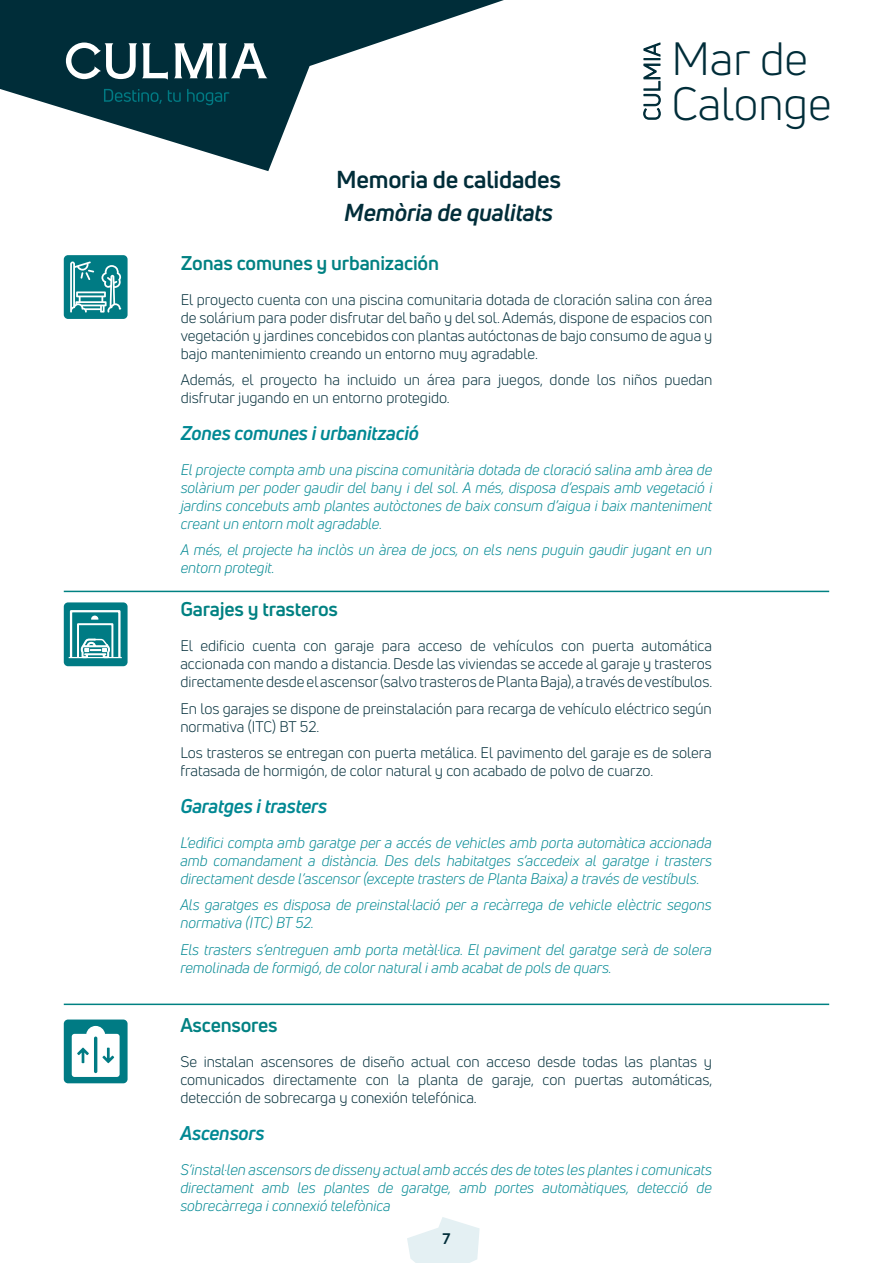
<style>
.page{position:relative;width:893px;height:1263px;background:#fff}
.page>*{position:absolute;margin:0;border:0;box-sizing:border-box;transform-origin:0 0}
.t1{font:45.75px/44.7px "Uni Neue";color:#002d39}
.t2{font:700 24px "Uni Neue";letter-spacing:-.01em;color:#002d39}
.t3{font:italic 700 24px "Uni Neue";letter-spacing:-.01em;color:#002d39}
.t4{font:700 19.5px "Uni Neue";letter-spacing:-.01em;color:#008182}
.t5{font:italic 700 19.5px "Uni Neue";letter-spacing:-.01em;color:#008893}
.t6{font:15px/18px "Uni Neue";color:#002d39;text-align:justify}
.t7{font:italic 15px/18px "Uni Neue";color:#008893;text-align:justify}
.t8{font:700 15px "Uni Neue";color:#002d39}
</style>
<div class="page">
<svg style="left:0;top:0;width:504px;height:171px"></svg>
<svg style="left:407px;top:1217px;width:73px;height:46px"></svg>
<svg style="left:174px;top:43px;width:93px;height:35px"></svg>
<svg style="left:66px;top:43px;width:102px;height:37px"></svg>
<svg style="left:104px;top:89px;width:125px;height:16px;background:#003e49"></svg>
<svg style="left:643px;top:42px;width:18px;height:78px"></svg>
<hr style="left:64px;top:591px;width:765px;height:1px;background:#008182">
<hr style="left:64px;top:1003px;width:765px;height:2px;background:#008182">
<div style="left:64px;top:255px;width:64px;height:64px;background:#007b84;border-radius:4px"></div>
<svg style="left:70px;top:261px;width:52px;height:52px"></svg>
<div style="left:64px;top:602px;width:64px;height:64px;background:#007b84;border-radius:4px"></div>
<hr style="left:69px;top:657px;width:53px;height:1px;background:#fff">
<svg style="left:91px;top:615px;width:7px;height:5px"></svg>
<div style="left:77px;top:623px;width:36px;height:36px;border:2px solid #fff"></div>
<div style="left:70px;top:610px;width:51px;height:49px;border:2px solid #fff"></div>
<svg style="left:81px;top:638px;width:29px;height:20px"></svg>
<div style="left:64px;top:1019px;width:64px;height:64px;background:#007b84;border-radius:4px"></div>
<svg style="left:72px;top:1026px;width:48px;height:51px"></svg>
<h1 class="t1" style="left:671px;top:37px;width:161px">Mar de<br>Calonge</h1>
<h2 class="t2" style="left:336px;top:164px;width:226px">Memoria de calidades</h2>
<h2 class="t3" style="left:344px;top:198px;width:210px">Memòria de qualitats</h2>
<h3 class="t4" style="left:181px;top:251px;width:260px">Zonas comunes y urbanización</h3>
<p class="t6" style="left:181px;top:290px;width:533px">El proyecto cuenta con una piscina comunitaria dotada de cloración salina con área de solárium para poder disfrutar del baño y del sol. Además, dispone de espacios con vegetación y jardines concebidos con plantas autóctonas de bajo consumo de agua y bajo mantenimiento creando un entorno muy agradable.</p>
<p class="t6" style="left:181px;top:371px;width:533px">Además, el proyecto ha incluido un área para juegos, donde los niños puedan disfrutar jugando en un entorno protegido.</p>
<h3 class="t5" style="left:181px;top:420px;width:240px">Zones comunes i urbanització</h3>
<p class="t7" style="left:181px;top:460px;width:533px">El projecte compta amb una piscina comunitària dotada de cloració salina amb àrea de solàrium per poder gaudir del bany i del sol. A més, disposa d’espais amb vegetació i jardins concebuts amb plantes autòctones de baix consum d’aigua i baix manteniment creant un entorn molt agradable.</p>
<p class="t7" style="left:181px;top:541px;width:533px">A més, el projecte ha inclòs un àrea de jocs, on els nens puguin gaudir jugant en un entorn protegit.</p>
<h3 class="t4" style="left:180px;top:597px;width:159px">Garajes y trasteros</h3>
<p class="t6" style="left:180px;top:637px;width:533px">El edificio cuenta con garaje para acceso de vehículos con puerta automática accionada con mando a distancia. Desde las viviendas se accede al garaje y trasteros directamente desde el ascensor (salvo trasteros de Planta Baja), a través de vestíbulos.</p>
<p class="t6" style="left:180px;top:699px;width:533px">En los garajes se dispone de preinstalación para recarga de vehículo eléctrico según normativa (ITC) BT 52.</p>
<p class="t6" style="left:180px;top:744px;width:533px">Los trasteros se entregan con puerta metálica. El pavimento del garaje es de solera fratasada de hormigón, de color natural y con acabado de polvo de cuarzo.</p>
<h3 class="t5" style="left:180px;top:794px;width:148px">Garatges i trasters</h3>
<p class="t7" style="left:180px;top:833px;width:533px">L’edifici compta amb garatge per a accés de vehicles amb porta automàtica accionada amb comandament a distància. Des dels habitatges s’accedeix al garatge i trasters directament desde l’ascensor (excepte trasters de Planta Baixa) a través de vestíbuls.</p>
<p class="t7" style="left:180px;top:896px;width:533px">Als garatges es disposa de preinstal·lació per a recàrrega de vehicle elèctric segons normativa (ITC) BT 52.</p>
<p class="t7" style="left:180px;top:940px;width:533px">Els trasters s’entreguen amb porta metàl·lica. El paviment del garatge serà de solera remolinada de formigó, de color natural i amb acabat de pols de quars.</p>
<h3 class="t4" style="left:180px;top:1013px;width:99px">Ascensores</h3>
<p class="t6" style="left:180px;top:1053px;width:533px">Se instalan ascensores de diseño actual con acceso desde todas las plantas y comunicados directamente con la planta de garaje, con puertas automáticas, detección de sobrecarga y conexión telefónica.</p>
<h3 class="t5" style="left:180px;top:1120px;width:86px">Ascensors</h3>
<p class="t7" style="left:180px;top:1160px;width:533px">S’instal·len ascensors de disseny actual amb accés des de totes les plantes i comunicats directament amb les plantes de garatge, amb portes automàtiques, detecció de sobrecàrrega i connexió telefònica</p>
<p class="t8" style="left:442px;top:1229px;width:10px">7</p>
</div>
